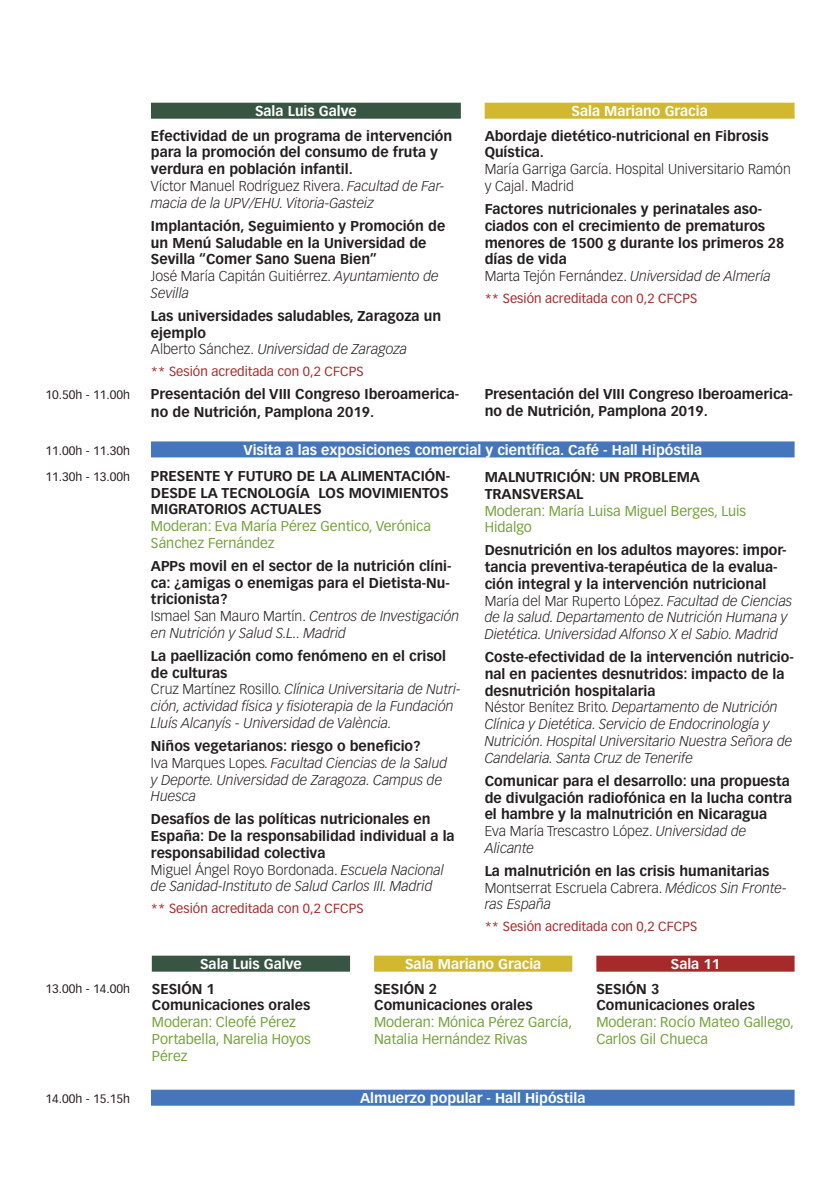
<style>
.page{position:relative;width:840px;height:1191px;background:#fff}
.page>*{position:absolute;margin:0;border:0;box-sizing:border-box;transform-origin:0 0}
.Titulo_ponencia{font:700 14px/16.8px "Vectora LH";color:#231f20}
.Titulo_ponencia-2{font:italic 300 14px/16.8px "Vectora LH";color:#231f20}
.Titulo_ponencia-3{font:300 14px/16.8px "Vectora LH";color:#231f20}
.Moderador_verde{font:14px/16.8px "Vectora LH";color:#75a33d}
.t1{font:700 14px "Vectora LH";color:#fff}
.Moderador_verde-2{font:700 14px/16.8px "Vectora LH";color:#231f20}
.Titulo_ponencia-4{font:13px "Vectora LH";color:#a52a29}
.t2{font:12px "Vectora LH";color:#231f20}
.s1{font-style:normal}
.s2{font-style:italic}
.s3{font-weight:300}
.s4{font-weight:300;font-style:italic}
</style>
<div class="page">
<div style="left:151px;top:103px;width:309px;height:16px;background:#385443"></div>
<div style="left:484px;top:103px;width:310px;height:16px;background:#d2b731"></div>
<div style="left:151px;top:441px;width:643px;height:16px;background:#4576bc"></div>
<div style="left:151px;top:1089px;width:643px;height:16px;background:#4576bc"></div>
<div style="left:152px;top:955px;width:198px;height:16px;background:#385443"></div>
<div style="left:374px;top:955px;width:198px;height:16px;background:#d2b731"></div>
<div style="left:596px;top:955px;width:198px;height:16px;background:#a52a29"></div>
<p class="t2" style="left:45px;top:387px;width:86px">10.50h - 11.00h</p>
<p class="t1" style="left:255px;top:102px;width:103px">Sala Luis Galve</p>
<p class="Titulo_ponencia" style="left:151px;top:127px;width:303px">Efectividad de un programa de intervención para la promoción del consumo de fruta y verdura en población infantil.</p>
<p class="Titulo_ponencia-2" style="left:151px;top:178px;width:295px"><span class="s1">Víctor Manuel Rodríguez Rivera.</span> Facultad de Far&shy;macia de la UPV/EHU. Vitoria-Gasteiz</p>
<p class="Titulo_ponencia" style="left:151px;top:217px;width:296px">Implantación, Seguimiento y Promoción de un Menú Saludable en la Universidad de<br>Sevilla “Comer Sano Suena Bien”</p>
<p class="Titulo_ponencia-3" style="left:151px;top:268px;width:289px">José María Capitán Guitiérrez. <span class="s2">Ayuntamiento de<br>Sevilla</span></p>
<p class="Titulo_ponencia" style="left:151px;top:307px;width:291px">Las universidades saludables, Zaragoza un ejemplo</p>
<p class="Titulo_ponencia-2" style="left:151px;top:341px;width:257px"><span class="s1">Alberto Sánchez.</span> Universidad de Zaragoza</p>
<p class="Titulo_ponencia-4" style="left:151px;top:364px;width:214px">** Sesión acreditada con 0,2 CFCPS</p>
<p class="Titulo_ponencia" style="left:151px;top:385px;width:309px;line-height:18px">Presentación del VIII Congreso Iberoamerica&shy;no de Nutrición, Pamplona 2019.</p>
<p class="t1" style="left:571px;top:102px;width:138px">Sala Mariano Gracia</p>
<p class="Titulo_ponencia" style="left:484px;top:127px;width:285px">Abordaje dietético-nutricional en Fibrosis<br>Quística.</p>
<p class="Titulo_ponencia-3" style="left:484px;top:161px;width:307px">María Garriga García. Hospital Universitario Ramón y Cajal. Madrid</p>
<p class="Titulo_ponencia" style="left:484px;top:200px;width:301px">Factores nutricionales y perinatales aso&shy;ciados con el crecimiento de prematuros menores de 1500 g durante los primeros 28 días de vida</p>
<p class="Titulo_ponencia-3" style="left:484px;top:268px;width:287px">Marta Tejón Fernández. <span class="s2">Universidad de Almería</span></p>
<p class="Titulo_ponencia-4" style="left:484px;top:290px;width:214px">** Sesión acreditada con 0,2 CFCPS</p>
<p class="Titulo_ponencia" style="left:484px;top:385px;width:309px">Presentación del VIII Congreso Iberoamerica&shy;no de Nutrición, Pamplona 2019.</p>
<p class="t2" style="left:45px;top:444px;width:86px">11.00h - 11.30h</p>
<p class="t1" style="left:243px;top:441px;width:460px">Visita a las exposiciones comercial y científica. Café - Hall Hipóstila</p>
<p class="t2" style="left:45px;top:469px;width:86px">11.30h - 13.00h</p>
<p class="Titulo_ponencia" style="left:151px;top:467px;width:301px">PRESENTE Y FUTURO DE LA ALIMENTACIÓN-<br>DESDE LA TECNOLOGÍA LOS MOVIMIENTOS<br>MIGRATORIOS ACTUALES</p>
<p class="Moderador_verde" style="left:151px;top:518px;width:281px">Moderan: Eva María Pérez Gentico, Verónica<br>Sánchez Fernández</p>
<p class="Titulo_ponencia" style="left:151px;top:557px;width:310px">APPs movil en el sector de la nutrición clíni&shy;ca: ¿amigas o enemigas para el Dietista-Nu&shy;tricionista?<br><span class="s3">Ismael San Mauro Martín.</span> <span class="s4">Centros de Investigación en Nutrición y Salud S.L.. Madrid</span></p>
<p class="Titulo_ponencia" style="left:151px;top:647px;width:296px">La paellización como fenómeno en el crisol de culturas</p>
<p class="Titulo_ponencia-2" style="left:151px;top:681px;width:311px"><span class="s1">Cruz Martínez Rosillo.</span> Clínica Universitaria de Nutri&shy;ción, actividad física y fisioterapia de la Fundación<br>Lluís Alcanyís - Universidad de València.</p>
<p class="Titulo_ponencia" style="left:151px;top:737px;width:271px">Niños vegetarianos: riesgo o beneficio?</p>
<p class="Titulo_ponencia-2" style="left:151px;top:754px;width:297px"><span class="s1">Iva Marques Lopes.</span> Facultad Ciencias de la Salud y Deporte. Universidad de Zaragoza. Campus de<br>Huesca</p>
<p class="Titulo_ponencia" style="left:151px;top:810px;width:305px">Desafíos de las políticas nutricionales en<br>España: De la responsabilidad individual a la responsabilidad colectiva</p>
<p class="Titulo_ponencia-2" style="left:151px;top:861px;width:294px"><span class="s1">Miguel Ángel Royo Bordonada.</span> Escuela Nacional de Sanidad-Instituto de Salud Carlos III. Madrid</p>
<p class="Titulo_ponencia-4" style="left:151px;top:900px;width:214px">** Sesión acreditada con 0,2 CFCPS</p>
<p class="Titulo_ponencia" style="left:484px;top:468px;width:217px">MALNUTRICIÓN: UN PROBLEMA<br>TRANSVERSAL</p>
<p class="Moderador_verde" style="left:484px;top:502px;width:263px">Moderan: María Luisa Miguel Berges, Luis<br>Hidalgo</p>
<p class="Titulo_ponencia" style="left:484px;top:542px;width:303px">Desnutrición en los adultos mayores: impor&shy;tancia preventiva-terapéutica de la evalua&shy;ción integral y la intervención nutricional</p>
<p class="Titulo_ponencia-2" style="left:484px;top:592px;width:309px"><span class="s1">María del Mar Ruperto López.</span> Facultad de Ciencias de la salud. Departamento de Nutrición Humana y<br>Dietética. Universidad Alfonso X el Sabio. Madrid</p>
<p class="Titulo_ponencia" style="left:484px;top:648px;width:310px">Coste-efectividad de la intervención nutricio&shy;nal en pacientes desnutridos: impacto de la desnutrición hospitalaria</p>
<p class="Titulo_ponencia-2" style="left:484px;top:699px;width:309px"><span class="s1">Néstor Benítez Brito.</span> Departamento de Nutrición Clínica y Dietética. Servicio de Endocrinología y Nutrición. Hospital Universitario Nuestra Señora de Candelaria. Santa Cruz de Tenerife</p>
<p class="Titulo_ponencia" style="left:484px;top:772px;width:309px">Comunicar para el desarrollo: una propuesta de divulgación radiofónica en la lucha contra el hambre y la malnutrición en Nicaragua</p>
<p class="Titulo_ponencia-3" style="left:484px;top:823px;width:263px">Eva María Trescastro López. <span class="s2">Universidad de<br>Alicante</span></p>
<p class="Titulo_ponencia" style="left:484px;top:862px;width:286px">La malnutrición en las crisis humanitarias</p>
<p class="Titulo_ponencia-3" style="left:484px;top:879px;width:303px">Montserrat Escruela Cabrera. <span class="s2">Médicos Sin Fronte&shy;ras España</span></p>
<p class="Titulo_ponencia-4" style="left:484px;top:918px;width:214px">** Sesión acreditada con 0,2 CFCPS</p>
<p class="t2" style="left:45px;top:982px;width:86px">13.00h - 14.00h</p>
<p class="t1" style="left:200px;top:955px;width:103px">Sala Luis Galve</p>
<p class="Moderador_verde-2" style="left:152px;top:980px;width:160px">SESIÓN 1<br>Comunicaciones orales</p>
<p class="Moderador_verde" style="left:152px;top:1014px;width:161px">Moderan: Cleofé Pérez<br>Portabella, Narelia Hoyos<br>Pérez</p>
<p class="t1" style="left:405px;top:955px;width:138px">Sala Mariano Gracia</p>
<p class="Moderador_verde-2" style="left:374px;top:980px;width:160px">SESIÓN 2<br>Comunicaciones orales</p>
<p class="Moderador_verde" style="left:374px;top:1014px;width:199px">Moderan: Mónica Pérez García,</p>
<p class="Moderador_verde" style="left:374px;top:1030px;width:155px">Natalia Hernández Rivas</p>
<p class="t1" style="left:670px;top:955px;width:51px">Sala 11</p>
<p class="Titulo_ponencia" style="left:596px;top:980px;width:160px">SESIÓN 3<br>Comunicaciones orales</p>
<p class="Moderador_verde" style="left:596px;top:1014px;width:199px">Moderan: Rocío Mateo Gallego,</p>
<p class="Moderador_verde" style="left:596px;top:1030px;width:113px">Carlos Gil Chueca</p>
<p class="t2" style="left:45px;top:1092px;width:86px">14.00h - 15.15h</p>
<p class="t1" style="left:360px;top:1089px;width:227px">Almuerzo popular - Hall Hipóstila</p>
</div>
